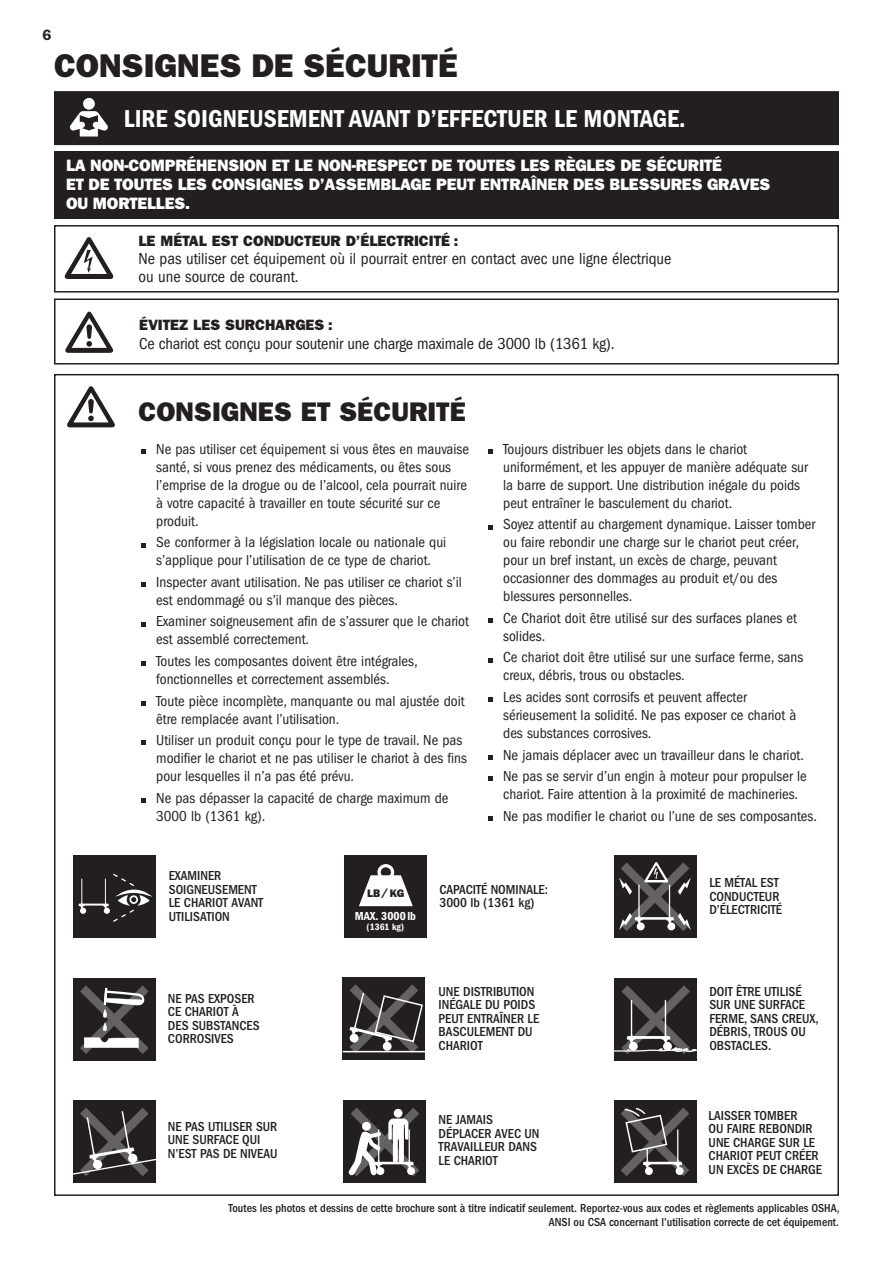
<style>
.page{position:relative;width:893px;height:1263px;background:#fff}
.page>*{position:absolute;margin:0;border:0;box-sizing:border-box;transform-origin:0 0}
.t1{font:33px "ITC Franklin Gothic Std Hvy";color:#231f20}
.t2{font:27px "ITC Franklin Gothic Std Hvy";color:#231f20}
.t3{font:25.35px "ITC Franklin Gothic Std Dm Cd";color:#fff}
.t4{font:condensed 16.5px/18px "ITC Franklin Gothic Std";color:#231f20}
.t5{font:16.5px/18.8px "ITC Franklin Gothic Std Hvy";letter-spacing:-.01em;color:#fff}
.t6{font:condensed 15px/18px "ITC Franklin Gothic Std";color:#231f20}
.t7{font:15px "ITC Franklin Gothic Std Hvy";color:#231f20}
.t8{font:600 15px "ITC Franklin Gothic Std";color:#231f20}
.t9{font:500 condensed 13.5px/13.5px "ITC Franklin Gothic Std";color:#231f20}
.t10{font:500 condensed 12px/14.4px "ITC Franklin Gothic Std";color:#231f20;text-align:right}
.t11{font:12px "ITC Franklin Gothic Std Dm Cd";color:#fff}
.t12{font:10.95px "ITC Franklin Gothic Std Hvy";color:#231f20}
.t13{font:9.6px "ITC Franklin Gothic Std Dm Cd";color:#fff}
</style>
<div class="page">
<div style="left:54px;top:225px;width:785px;height:68px;border:2px solid #231f20"></div>
<svg style="left:65px;top:237px;width:48px;height:42px"></svg>
<div style="left:54px;top:298px;width:785px;height:66px;border:2px solid #231f20"></div>
<svg style="left:65px;top:312px;width:48px;height:41px"></svg>
<div style="left:54px;top:152px;width:785px;height:67px;background:#231f20"></div>
<div style="left:56px;top:93px;width:781px;height:51px;background:#231f20"></div>
<div style="left:54px;top:91px;width:785px;height:54px;border:3px solid #231f20"></div>
<div style="left:83px;top:98px;width:12px;height:12px;background:#fff;border-radius:50%"></div>
<svg style="left:70px;top:111px;width:38px;height:26px"></svg>
<svg style="left:67px;top:386px;width:48px;height:41px"></svg>
<svg style="left:141px;top:449px;width:5px;height:5px"></svg>
<svg style="left:141px;top:543px;width:5px;height:4px"></svg>
<svg style="left:141px;top:582px;width:5px;height:5px"></svg>
<svg style="left:141px;top:622px;width:5px;height:4px"></svg>
<svg style="left:141px;top:661px;width:5px;height:5px"></svg>
<svg style="left:141px;top:701px;width:5px;height:4px"></svg>
<svg style="left:141px;top:740px;width:5px;height:5px"></svg>
<svg style="left:141px;top:798px;width:5px;height:4px"></svg>
<svg style="left:488px;top:449px;width:5px;height:5px"></svg>
<svg style="left:488px;top:525px;width:5px;height:4px"></svg>
<svg style="left:488px;top:618px;width:5px;height:5px"></svg>
<svg style="left:488px;top:658px;width:5px;height:4px"></svg>
<svg style="left:488px;top:697px;width:5px;height:5px"></svg>
<svg style="left:488px;top:755px;width:5px;height:4px"></svg>
<svg style="left:488px;top:776px;width:5px;height:5px"></svg>
<svg style="left:488px;top:816px;width:5px;height:4px"></svg>
<div style="left:73px;top:855px;width:83px;height:83px;background:#231f20"></div>
<svg style="left:79px;top:873px;width:73px;height:49px"></svg>
<div style="left:344px;top:855px;width:82px;height:83px;background:#231f20"></div>
<svg style="left:359px;top:875px;width:54px;height:31px"></svg>
<div style="left:377px;top:864px;width:17px;height:16px;border:3px solid #fff;border-radius:50%"></div>
<div style="left:614px;top:855px;width:82px;height:83px;background:#231f20"></div>
<svg style="left:619px;top:862px;width:72px;height:69px"></svg>
<div style="left:73px;top:978px;width:83px;height:83px;background:#231f20"></div>
<svg style="left:80px;top:985px;width:69px;height:69px"></svg>
<div style="left:614px;top:978px;width:83px;height:83px;background:#231f20"></div>
<svg style="left:614px;top:985px;width:83px;height:69px"></svg>
<div style="left:73px;top:1101px;width:83px;height:82px;background:#231f20"></div>
<svg style="left:73px;top:1108px;width:83px;height:68px"></svg>
<div style="left:344px;top:1101px;width:82px;height:82px;background:#231f20"></div>
<svg style="left:349px;top:1108px;width:70px;height:68px"></svg>
<div style="left:614px;top:1101px;width:82px;height:82px;background:#231f20"></div>
<svg style="left:621px;top:1107px;width:68px;height:69px"></svg>
<div style="left:343px;top:977px;width:82px;height:83px;background:#231f20"></div>
<hr style="left:343px;top:1051px;width:83px;height:1px;background:#fff">
<svg style="left:349px;top:984px;width:75px;height:69px"></svg>
<p class="t8" style="left:43px;top:26px;width:10px">6</p>
<h1 class="t1" style="left:54px;top:46px;width:405px">CONSIGNES DE SÉCURITÉ</h1>
<h3 class="t3" style="left:124px;top:104px;width:563px">LIRE SOIGNEUSEMENT AVANT D’EFFECTUER LE MONTAGE.</h3>
<p class="t5" style="left:66px;top:156px;width:706px">LA NON-COMPRÉHENSION ET LE NON-RESPECT DE TOUTES LES RÈGLES DE SÉCURITÉ<br>ET DE TOUTES LES CONSIGNES D’ASSEMBLAGE PEUT ENTRAÎNER DES BLESSURES GRAVES<br>OU MORTELLES.</p>
<p class="t7" style="left:139px;top:232px;width:321px">LE MÉTAL EST CONDUCTEUR D’ÉLECTRICITÉ :</p>
<p class="t4" style="left:139px;top:250px;width:534px">Ne pas utiliser cet équipement où il pourrait entrer en contact avec une ligne électrique ou une source de courant.</p>
<p class="t7" style="left:139px;top:316px;width:195px">ÉVITEZ LES SURCHARGES :</p>
<p class="t4" style="left:139px;top:335px;width:477px">Ce chariot est conçu pour soutenir une charge maximale de 3000 lb (1361 kg).</p>
<h2 class="t2" style="left:139px;top:396px;width:329px">CONSIGNES ET SÉCURITÉ</h2>
<p class="t6" style="left:156px;top:440px;width:314px">Ne pas utiliser cet équipement si vous êtes en mauvaise santé, si vous prenez des médicaments, ou êtes sous l’emprise de la drogue ou de l’alcool, cela pourrait nuire à votre capacité à travailler en toute sécurité sur ce produit.</p>
<p class="t6" style="left:156px;top:534px;width:292px">Se conformer à la législation locale ou nationale qui s’applique pour l’utilisation de ce type de chariot.</p>
<p class="t6" style="left:156px;top:573px;width:307px">Inspecter avant utilisation. Ne pas utiliser ce chariot s’il est endommagé ou s’il manque des pièces.</p>
<p class="t6" style="left:156px;top:613px;width:314px">Examiner soigneusement afin de s’assurer que le chariot est assemblé correctement.</p>
<p class="t6" style="left:156px;top:652px;width:263px">Toutes les composantes doivent être intégrales, fonctionnelles et correctement assemblés.</p>
<p class="t6" style="left:156px;top:692px;width:310px">Toute pièce incomplète, manquante ou mal ajustée doit être remplacée avant l’utilisation.</p>
<p class="t6" style="left:156px;top:731px;width:312px">Utiliser un produit conçu pour le type de travail. Ne pas modifier le chariot et ne pas utiliser le chariot à des fins pour lesquelles il n’a pas été prévu.</p>
<p class="t6" style="left:156px;top:789px;width:294px">Ne pas dépasser la capacité de charge maximum de<br>3000 lb (1361 kg).</p>
<p class="t6" style="left:503px;top:440px;width:306px">Toujours distribuer les objets dans le chariot uniformément, et les appuyer de manière adéquate sur la barre de support. Une distribution inégale du poids peut entraîner le basculement du chariot.</p>
<p class="t6" style="left:503px;top:516px;width:314px">Soyez attentif au chargement dynamique. Laisser tomber ou faire rebondir une charge sur le chariot peut créer, pour un bref instant, un excès de charge, peuvant occasionner des dommages au produit et/ou des blessures personnelles.</p>
<p class="t6" style="left:503px;top:609px;width:295px">Ce Chariot doit être utilisé sur des surfaces planes et solides.</p>
<p class="t6" style="left:503px;top:649px;width:302px">Ce chariot doit être utilisé sur une surface ferme, sans creux, débris, trous ou obstacles.</p>
<p class="t6" style="left:503px;top:688px;width:295px">Les acides sont corrosifs et peuvent affecter sérieusement la solidité. Ne pas exposer ce chariot à des substances corrosives.</p>
<p class="t6" style="left:503px;top:744px;width:305px;line-height:21.5px">Ne jamais déplacer avec un travailleur dans le chariot.<br>Ne pas se servir d’un engin à moteur pour propulser le</p>
<p class="t6" style="left:503px;top:783px;width:315px;line-height:21.5px">chariot. Faire attention à la proximité de machineries.<br>Ne pas modifier le chariot ou l’une de ses composantes.</p>
<p class="t9" style="left:169px;top:869px;width:96px">EXAMINER<br>SOIGNEUSEMENT<br>LE CHARIOT AVANT<br>UTILISATION</p>
<p class="t9" style="left:439px;top:883px;width:110px">CAPACITÉ NOMINALE:<br>3000 lb (1361 kg)</p>
<p class="t9" style="left:709px;top:876px;width:74px">LE MÉTAL EST<br>CONDUCTEUR<br>D’ÉLECTRICITÉ</p>
<p class="t12" style="left:367px;top:887px;width:39px">LB/KG</p>
<p class="t11" style="left:355px;top:909px;width:63px">MAX. 3000lb</p>
<p class="t13" style="left:366px;top:921px;width:39px">(1361 kg)</p>
<p class="t9" style="left:168px;top:991px;width:93px">NE PAS EXPOSER<br>CE CHARIOT À<br>DES SUBSTANCES<br>CORROSIVES</p>
<p class="t9" style="left:709px;top:985px;width:111px">DOIT ÊTRE UTILISÉ<br>SUR UNE SURFACE<br>FERME, SANS CREUX,<br>DÉBRIS, TROUS OU<br>OBSTACLES.</p>
<p class="t9" style="left:439px;top:985px;width:102px">UNE DISTRIBUTION<br>INÉGALE DU POIDS<br>PEUT ENTRAÎNER LE<br>BASCULEMENT DU<br>CHARIOT</p>
<p class="t9" style="left:168px;top:1119px;width:111px">NE PAS UTILISER SUR<br>UNE SURFACE QUI<br>N’EST PAS DE NIVEAU</p>
<p class="t9" style="left:439px;top:1113px;width:102px">NE JAMAIS<br>DÉPLACER AVEC UN<br>TRAVAILLEUR DANS<br>LE CHARIOT</p>
<p class="t9" style="left:709px;top:1109px;width:115px">LAISSER TOMBER<br>OU FAIRE REBONDIR<br>UNE CHARGE SUR LE<br>CHARIOT PEUT CRÉER<br>UN EXCÈS DE CHARGE</p>
<p class="t10" style="left:229px;top:1200px;width:612px">Toutes les photos et dessins de cette brochure sont à titre indicatif seulement. Reportez-vous aux codes et règlements applicables OSHA,<br>ANSI ou CSA concernant l’utilisation correcte de cet équipement.</p>
</div>
